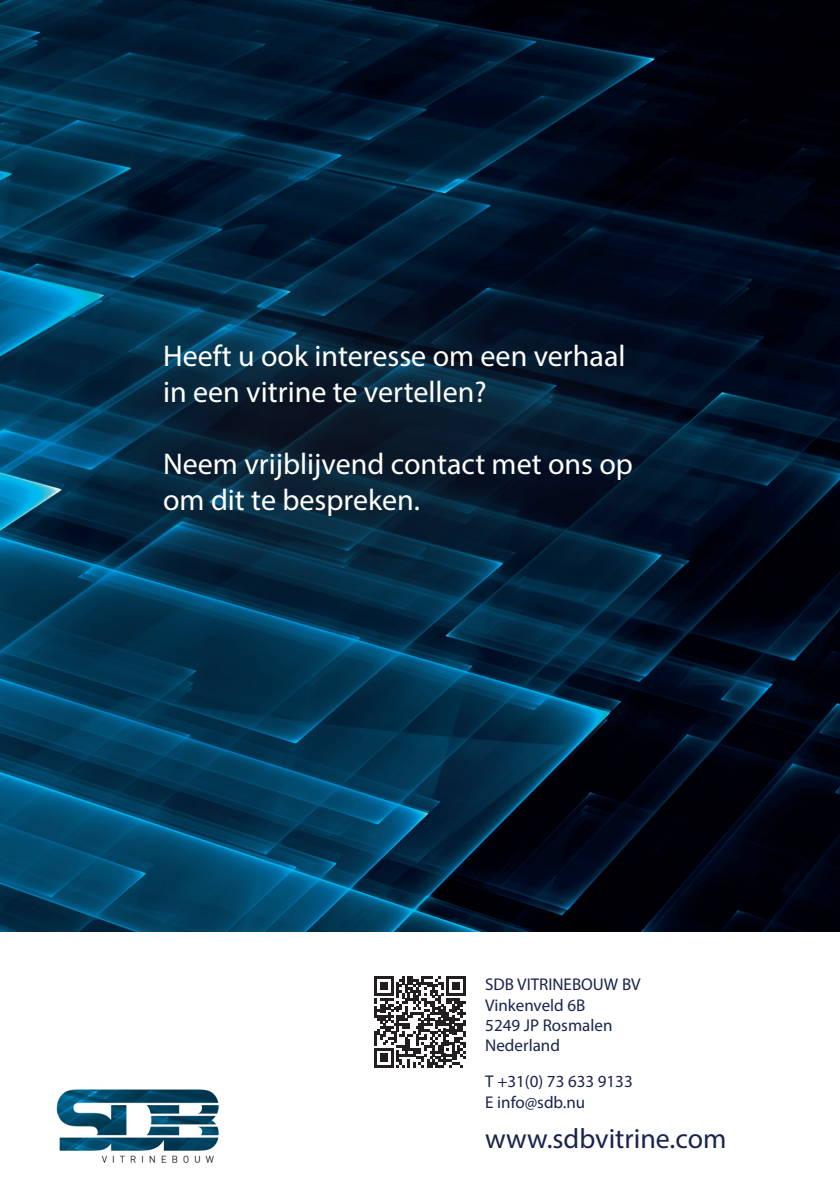
<style>
.page{position:relative;width:840px;height:1191px;background:#fff}
.page>*{position:absolute;margin:0;border:0;box-sizing:border-box;transform-origin:0 0}
.t1{font:30px/36px "Myriad Pro";color:#fff}
.t2{font:28px "Myriad Pro";color:#18244d}
.t3{font:17px "Myriad Pro";color:#18244d}
</style>
<div class="page">
<img style="left:0;top:0;width:839px;height:931px">
<img style="left:56px;top:1089px;width:163px;height:74px">
<div style="left:53px;top:235px;width:706px;height:414px;background:#231f20;opacity:.52"></div>
<svg style="left:374px;top:976px;width:91px;height:91px"></svg>
<p class="t1" style="left:163px;top:337px;width:463px">Heeft u ook interesse om een verhaal in een vitrine te vertellen?</p>
<p class="t1" style="left:163px;top:445px;width:471px">Neem vrijblijvend contact met ons op om dit te bespreken.</p>
<p class="t3" style="left:485px;top:974px;width:157px">SDB VITRINEBOUW BV</p>
<p class="t3" style="left:485px;top:994px;width:101px">Vinkenveld 6B</p>
<p class="t3" style="left:485px;top:1014px;width:129px">5249 JP Rosmalen</p>
<p class="t3" style="left:485px;top:1035px;width:76px">Nederland</p>
<p class="t3" style="left:485px;top:1071px;width:149px">T +31(0) 73 633 9133</p>
<p class="t3" style="left:485px;top:1091px;width:101px">E info@sdb.nu</p>
<p class="t2" style="left:485px;top:1121px;width:243px">www.sdbvitrine.com</p>
</div>
